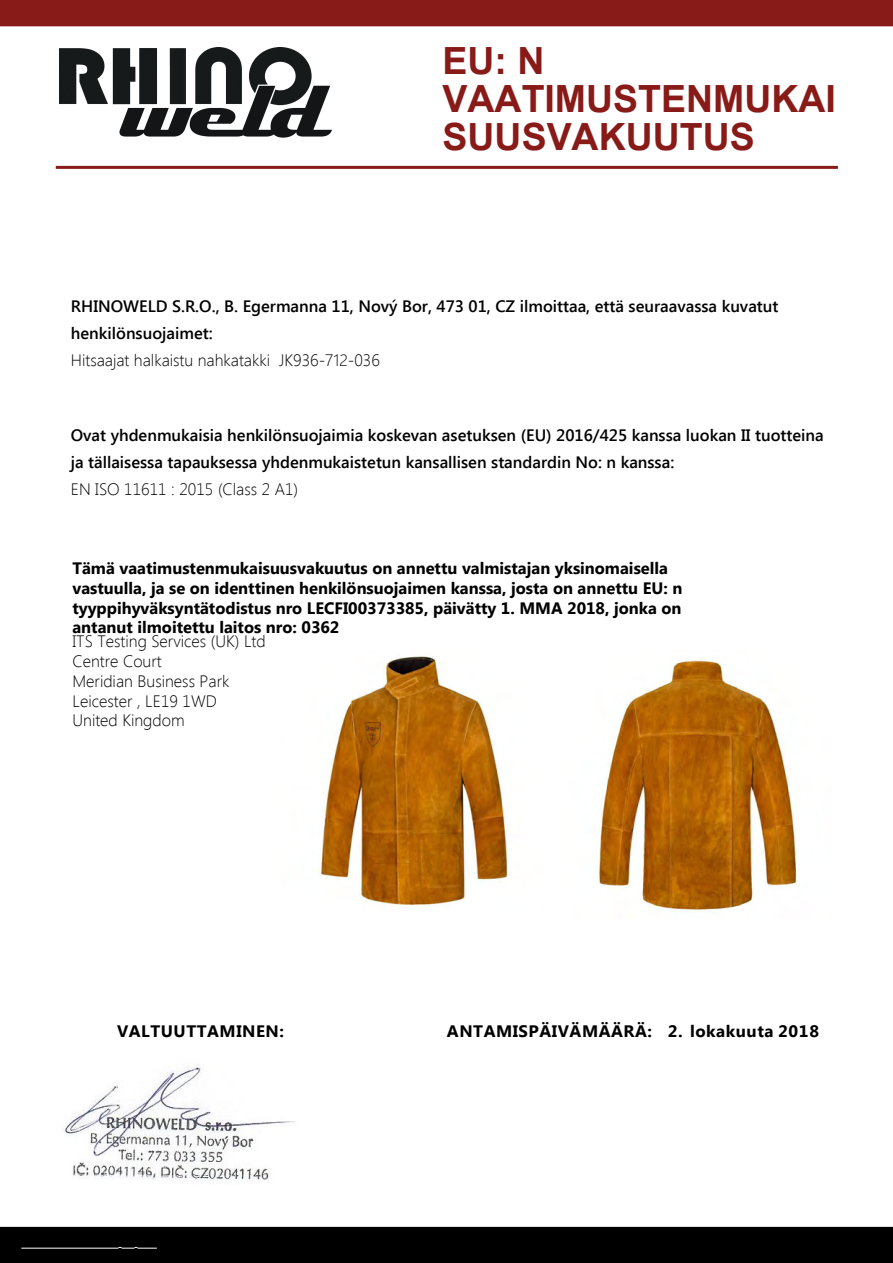
<style>
.page{position:relative;width:893px;height:1263px;background:#fff}
.page>*{position:absolute;margin:0;border:0;box-sizing:border-box;transform-origin:0 0}
.t1{font:700 37.5px/37.8px "Arial";color:#881a18}
.t2{font:700 16.65px "Segoe UI";letter-spacing:.03em;color:#000}
.t3{font:600 16.5px/27.3px "Segoe UI";color:#000}
.t4{font:700 16.5px/19.8px "Segoe UI";color:#000}
.t5{font:300 16.5px/19.8px "Segoe UI";color:#000}
</style>
<div class="page">
<div style="left:0;top:0;width:893px;height:26px;background:#881a18"></div>
<hr style="left:56px;top:166px;width:782px;height:3px;background:#881a18">
<div style="left:0;top:1227px;width:893px;height:36px;background:#000"></div>
<img style="left:318px;top:656px;width:190px;height:252px">
<img style="left:599px;top:657px;width:198px;height:257px">
<img style="left:59px;top:48px;width:273px;height:90px">
<img style="left:65px;top:1066px;width:230px;height:114px">
<h1 class="t1" style="left:443px;top:43px;width:395px">EU: N<br>VAATIMUSTENMUKAI<br>SUUSVAKUUTUS</h1>
<p class="t3" style="left:71px;top:291px;width:709px">RHINOWELD S.R.O., B. Egermanna 11, Nový Bor, 473 01, CZ ilmoittaa, että seuraavassa kuvatut henkilönsuojaimet:</p>
<p class="t5" style="left:71px;top:349px;width:310px">Hitsaajat halkaistu nahkatakki JK936-712-036</p>
<p class="t3" style="left:71px;top:421px;width:754px;line-height:26.8px">Ovat yhdenmukaisia henkilönsuojaimia koskevan asetuksen (EU) 2016/425 kanssa luokan II tuotteina ja tällaisessa tapauksessa yhdenmukaistetun kansallisen standardin No: n kanssa:</p>
<p class="t5" style="left:71px;top:479px;width:229px">EN ISO 11611 : 2015 (Class 2 A1)</p>
<p class="t4" style="left:72px;top:557px;width:611px">Tämä vaatimustenmukaisuusvakuutus on annettu valmistajan yksinomaisella vastuulla, ja se on identtinen henkilönsuojaimen kanssa, josta on annettu EU: n tyyppihyväksyntätodistus nro LECFI00373385, päivätty 1. MMA 2018, jonka on antanut ilmoitettu laitos nro: 0362</p>
<p class="t5" style="left:73px;top:631px;width:195px">ITS Testing Services (UK) Ltd<br>Centre Court<br>Meridian Business Park<br>Leicester , LE19 1WD<br>United Kingdom</p>
<p class="t2" style="left:117px;top:1019px;width:168px">VALTUUTTAMINEN:</p>
<p class="t2" style="left:447px;top:1019px;width:374px">ANTAMISPÄIVÄMÄÄRÄ: 2. lokakuuta 2018</p>
</div>
